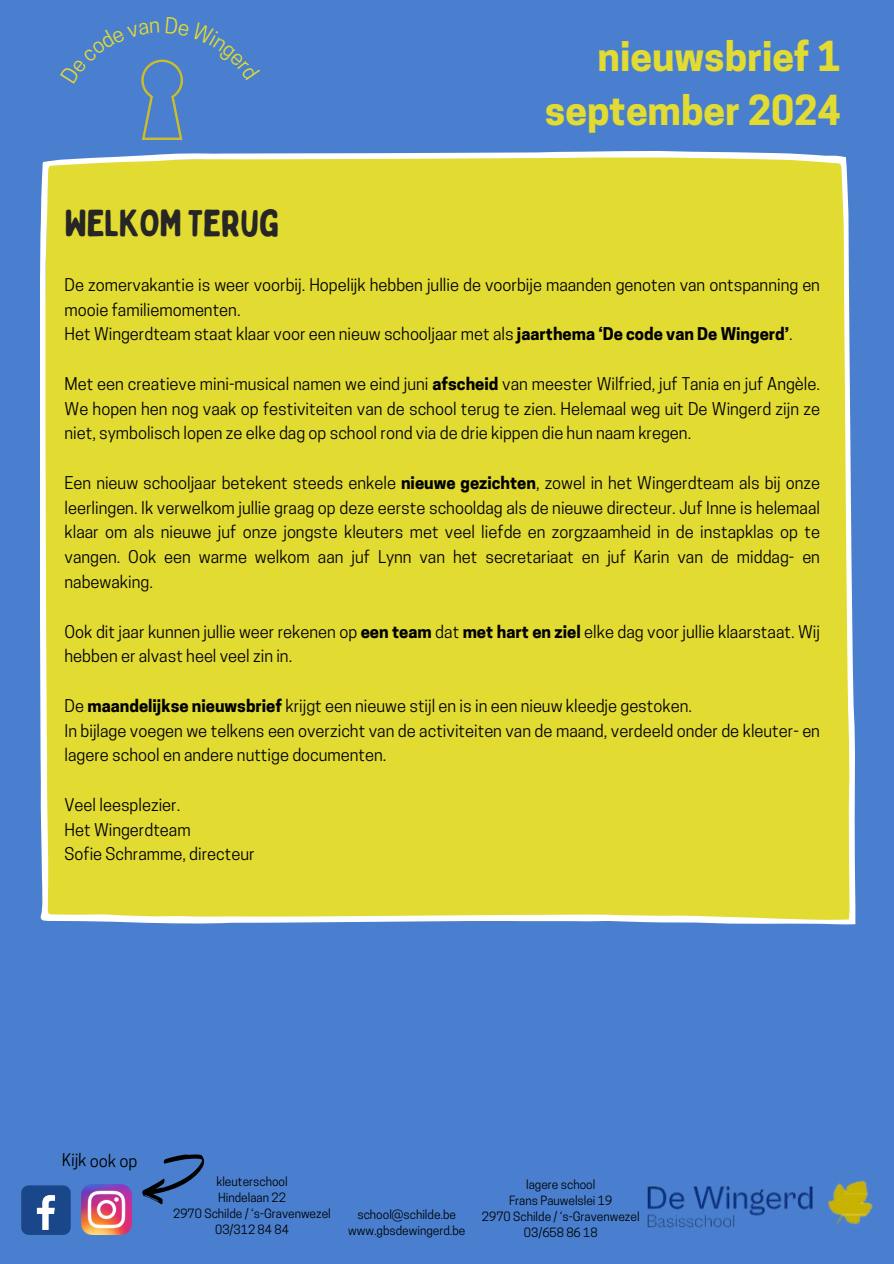
<style>
.page{position:relative;width:894px;height:1264px;background:#fff}
.page>*{position:absolute;margin:0;border:0;box-sizing:border-box;transform-origin:0 0}
.t1{font:700 38.85px/54px "Cooper Hewitt";color:#e2db32;text-align:right}
.t2{font:37.35px "Bobby Jones Soft";letter-spacing:-.025em;color:#282625}
.t3{font:16.5px/24.8px "Cooper Hewitt";color:#000}
.t4{font:12px/16px "Cooper Hewitt";color:#000;text-align:center}
.s1{font-weight:700}
</style>
<div class="page">
<div style="left:0;top:0;width:893px;height:1263px;background:#497fce"></div>
<div style="left:40px;top:151px;width:815px;height:773px;background:#e2db32"></div>
<div style="left:21px;top:1185px;width:50px;height:49px;background:#1a4789;border-radius:8px"></div>
<svg style="left:37px;top:1195px;width:18px;height:34px"></svg>
<img style="left:82px;top:1184px;width:49px;height:50px">
<svg style="left:142px;top:1154px;width:63px;height:51px"></svg>
<img style="left:647px;top:1180px;width:226px;height:48px">
<img style="left:141px;top:59px;width:41px;height:81px">
<svg style="left:141px;top:59px;width:18px;height:24px"></svg>
<svg style="left:165px;top:59px;width:18px;height:21px"></svg>
<h2 class="t2" style="left:65px;top:200px;width:216px">WELKOM TERUG</h2>
<h4 class="t1" style="left:544px;top:35px;width:297px">nieuwsbrief 1 september 2024</h4>
<h4 class="t3" style="left:65px;top:274px;width:756px">De zomervakantie is weer voorbij. Hopelijk hebben jullie de voorbije maanden genoten van ontspanning en mooie familiemomenten.<br>Het Wingerdteam staat klaar voor een nieuw schooljaar met als <span class="s1">jaarthema ‘De code van De Wingerd’</span>.</h4>
<h4 class="t3" style="left:65px;top:373px;width:756px;text-align:justify">Met een creatieve mini-musical namen we eind juni <span class="s1">afscheid</span> van meester Wilfried, juf Tania en juf Angèle.<br>We hopen hen nog vaak op festiviteiten van de school terug te zien. Helemaal weg uit De Wingerd zijn ze niet, symbolisch lopen ze elke dag op school rond via de drie kippen die hun naam kregen.</h4>
<h4 class="t3" style="left:65px;top:472px;width:756px;text-align:justify">Een nieuw schooljaar betekent steeds enkele <span class="s1">nieuwe gezichten</span>, zowel in het Wingerdteam als bij onze leerlingen. Ik verwelkom jullie graag op deze eerste schooldag als de nieuwe directeur. Juf Inne is helemaal klaar om als nieuwe juf onze jongste kleuters met veel liefde en zorgzaamheid in de instapklas op te vangen. Ook een warme welkom aan juf Lynn van het secretariaat en juf Karin van de middag- en nabewaking.</h4>
<h4 class="t3" style="left:65px;top:621px;width:756px">Ook dit jaar kunnen jullie weer rekenen op <span class="s1">een team</span> dat <span class="s1">met hart en ziel</span> elke dag voor jullie klaarstaat. Wij hebben er alvast heel veel zin in.</h4>
<h4 class="t3" style="left:65px;top:695px;width:756px">De <span class="s1">maandelijkse nieuwsbrief</span> krijgt een nieuwe stijl en is in een nieuw kleedje gestoken.<br>In bijlage voegen we telkens een overzicht van de activiteiten van de maand, verdeeld onder de kleuter- en lagere school en andere nuttige documenten.</h4>
<p class="t3" style="left:65px;top:794px;width:192px">Veel leesplezier.<br>Het Wingerdteam<br>Sofie Schramme, directeur</p>
<h4 class="t3" style="left:62px;top:1149px;width:77px;rotate:1deg">Kijk ook op</h4>
<p class="t4" style="left:173px;top:1174px;width:159px">kleuterschool<br>Hindelaan 22<br>2970 Schilde / ‘s-Gravenwezel<br>03/312 84 84</p>
<p class="t4" style="left:348px;top:1208px;width:119px">school@schilde.be www.gbsdewingerd.be</p>
<p class="t4" style="left:482px;top:1177px;width:159px">lagere school<br>Frans Pauwelslei 19<br>2970 Schilde / ‘s-Gravenwezel<br>03/658 86 18</p>
</div>
